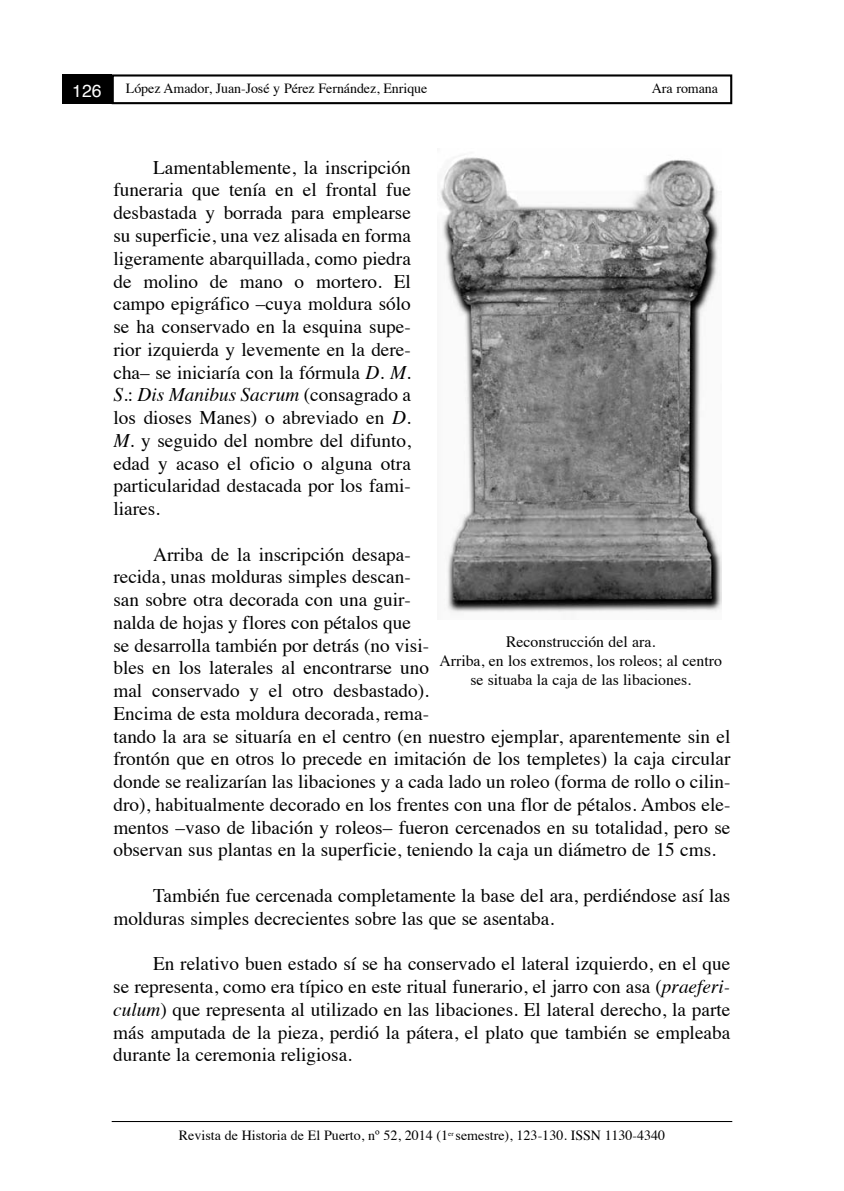
<style>
.page{position:relative;width:844px;height:1191px;background:#fff}
.page>*{position:absolute;margin:0;border:0;box-sizing:border-box;transform-origin:0 0}
.t1{font:19.25px/22.8px "Times";color:#000;text-align:justify}
.t2{font:17.5px "Helvetica";color:#fff}
.t3{font:15.75px/18.9px "Times";color:#000;text-align:center}
.t4{font:14px "Times";color:#000}
.s1{font-style:italic}
</style>
<div class="page">
<img style="left:440px;top:157px;width:281px;height:456px">
<hr style="left:112px;top:1121px;width:620px;height:1px;background:#000">
<div style="left:62px;top:74px;width:50px;height:30px;background:#000"></div>
<div style="left:112px;top:74px;width:620px;height:30px;border:2px solid #000"></div>
<p class="t2" style="left:72px;top:83px;width:31px">126</p>
<p class="t4" style="left:126px;top:83px;width:303px">López Amador, Juan-José y Pérez Fernández, Enrique</p>
<p class="t4" style="left:651px;top:83px;width:68px">Ara romana</p>
<p class="t1" style="left:113px;top:157px;width:299px;text-indent:40px">Lamentablemente, la inscripción funeraria que tenía en el frontal fue desbastada y borrada para emplearse su superficie, una vez alisada en forma ligeramente abarquillada, como piedra de molino de mano o mortero. El campo epigráfico –cuya moldura sólo se ha conservado en la esquina supe&shy;rior izquierda y levemente en la dere&shy;cha– se iniciaría con la fórmula <span class="s1">D. M.<br>S.</span>: <span class="s1">Dis Manibus Sacrum</span> (consagrado a los dioses Manes) o abreviado en <span class="s1">D.<br>M.</span> y seguido del nombre del difunto, edad y acaso el oficio o alguna otra particularidad destacada por los fami&shy;liares.</p>
<p class="t1" style="left:113px;top:544px;width:618px;text-align:left;text-indent:40px">Arriba de la inscripción desapa-<br>recida, unas molduras simples descan-<br>san sobre otra decorada con una guir-<br>nalda de hojas y flores con pétalos que<br>se desarrolla también por detrás (no visi-<br>bles en los laterales al encontrarse uno<br>mal conservado y el otro desbastado).<br>Encima de esta moldura decorada, rema-<br>tando la ara se situaría en el centro (en nuestro ejemplar, aparentemente sin el frontón que en otros lo precede en imitación de los templetes) la caja circular donde se realizarían las libaciones y a cada lado un roleo (forma de rollo o cilin&shy;dro), habitualmente decorado en los frentes con una flor de pétalos. Ambos ele&shy;mentos –vaso de libación y roleos– fueron cercenados en su totalidad, pero se observan sus plantas en la superficie, teniendo la caja un diámetro de 15 cms.</p>
<p class="t1" style="left:113px;top:885px;width:618px;text-indent:40px">También fue cercenada completamente la base del ara, perdiéndose así las molduras simples decrecientes sobre las que se asentaba.</p>
<p class="t1" style="left:113px;top:954px;width:618px;text-indent:40px">En relativo buen estado sí se ha conservado el lateral izquierdo, en el que se representa, como era típico en este ritual funerario, el jarro con asa (<span class="s1">praeferi&shy;culum</span>) que representa al utilizado en las libaciones. El lateral derecho, la parte más amputada de la pieza, perdió la pátera, el plato que también se empleaba durante la ceremonia religiosa.</p>
<p class="t3" style="left:439px;top:633px;width:284px">Reconstrucción del ara.<br>Arriba, en los extremos, los roleos; al centro se situaba la caja de las libaciones.</p>
<p class="t4" style="left:179px;top:1129px;width:487px">Revista de Historia de El Puerto, nº 52, 2014 (1<sup>er</sup> semestre), 123-130. ISSN 1130-4340</p>
</div>
